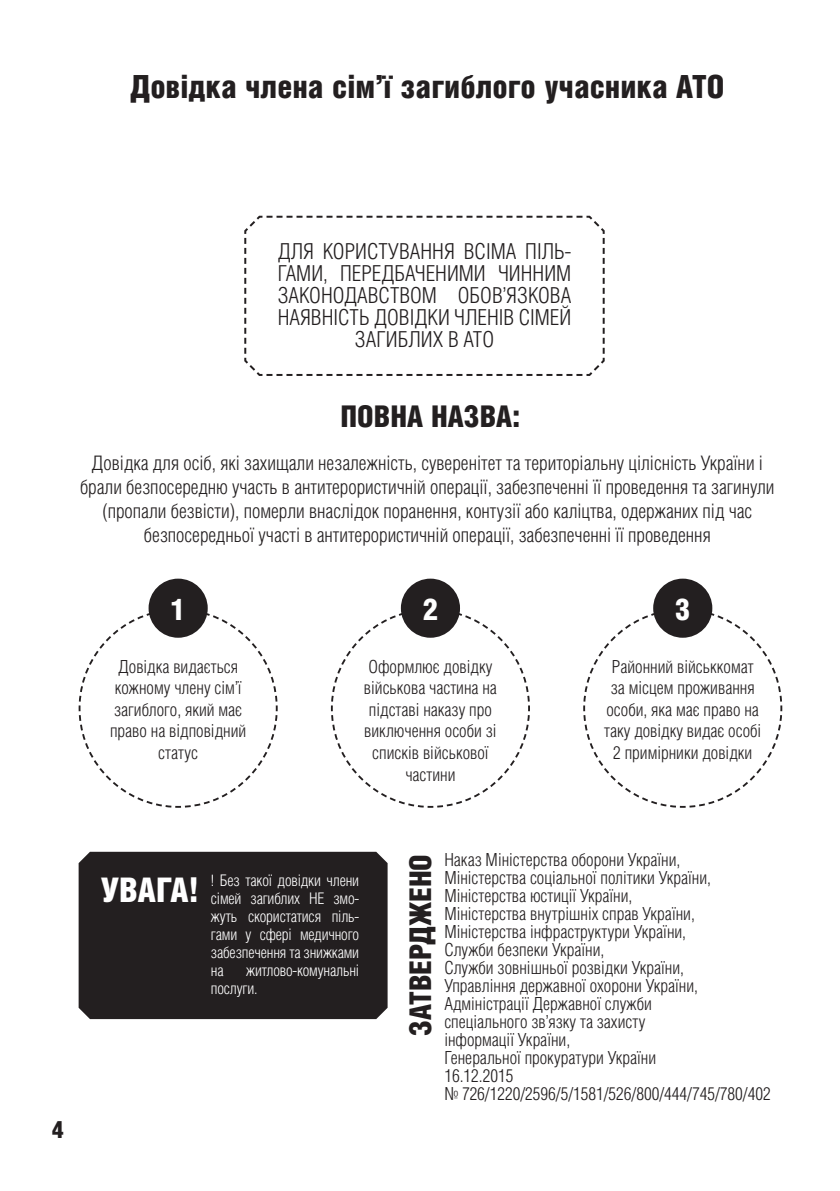
<style>
.page{position:relative;width:840px;height:1191px;background:#fff}
.page>*{position:absolute;margin:0;border:0;box-sizing:border-box;transform-origin:0 0}
.t1{font:900 34px "Helios Cond";color:#fff}
.t2{font:900 32px "Helios Cond";color:#231f20}
.t3{font:900 30px "Helios Cond";color:#231f20}
.t4{font:900 30px "Helios Cond";color:#fff}
.t5{font:900 24px "Helios Cond";color:#231f20}
.t6{font:300 22px/22px "Helios Cond";color:#231f20;text-align:center}
.t7{font:300 20px/24px "Helios Cond";color:#231f20;text-align:center}
.t8{font:300 18px/18px "Helios Cond";color:#231f20;text-align:center}
.t9{font:300 16px/18px "Helios Cond";letter-spacing:-.01em;color:#fff;text-align:justify}
</style>
<div class="page">
<svg style="left:78px;top:613px;width:200px;height:195px"></svg>
<div style="left:148px;top:578px;width:60px;height:60px;background:#231f20;border-radius:50%"></div>
<div style="left:400px;top:578px;width:60px;height:60px;background:#231f20;border-radius:50%"></div>
<div style="left:652px;top:578px;width:60px;height:60px;background:#231f20;border-radius:50%"></div>
<div style="left:79px;top:851px;width:308px;height:168px;background:#231f20"></div>
<svg style="left:244px;top:215px;width:361px;height:161px"></svg>
<svg style="left:330px;top:608px;width:200px;height:200px"></svg>
<svg style="left:583px;top:608px;width:199px;height:200px"></svg>
<h2 class="t2" style="left:130px;top:68px;width:595px">Довідка члена сім’ї загиблого учасника АТО</h2>
<p class="t6" style="left:277px;top:240px;width:295px">ДЛЯ КОРИСТУВАННЯ ВСІМА ПІЛЬ-<br>ГАМИ, ПЕРЕДБАЧЕНИМИ ЧИННИМ<br>ЗАКОНОДАВСТВОМ ОБОВ’ЯЗКОВА<br>НАЯВНІСТЬ ДОВІДКИ ЧЛЕНІВ СІМЕЙ<br>ЗАГИБЛИХ В АТО</p>
<h3 class="t3" style="left:340px;top:399px;width:181px">ПОВНА НАЗВА:</h3>
<p class="t7" style="left:80px;top:450px;width:695px">Довідка для осіб, які захищали незалежність, суверенітет та територіальну цілісність України і брали безпосередню участь в антитерористичній операції, забезпеченні її проведення та загинули (пропали безвісти), померли внаслідок поранення, контузії або каліцтва, одержаних під час безпосередньої участі в антитерористичній операції, забезпеченні її проведення</p>
<h3 class="t4" style="left:170px;top:592px;width:17px">1</h3>
<h3 class="t4" style="left:422px;top:592px;width:17px">2</h3>
<h3 class="t4" style="left:674px;top:592px;width:17px">3</h3>
<p class="t8" style="left:110px;top:655px;width:137px;line-height:21.6px">Довідка видається кожному члену сім’ї загиблого, який має право на відповідний статус</p>
<p class="t8" style="left:364px;top:655px;width:134px;line-height:21.6px">Оформлює довідку військова частина на підставі наказу про виключення особи зі списків військової частини</p>
<p class="t8" style="left:604px;top:655px;width:158px;line-height:21.6px">Районний військкомат за місцем проживання особи, яка має право на таку довідку видає особі<br>2 примірники довідки</p>
<h1 class="t1" style="left:101px;top:870px;width:100px">УВАГА!</h1>
<p class="t9" style="left:211px;top:871px;width:150px">! Без такої довідки члени сімей загиблих НЕ змо&shy;жуть скористатися піль&shy;гами у сфері медичного забезпечення та знижками на</p>
<p class="t9" style="left:211px;top:961px;width:150px;text-indent:35px">житлово-комунальні послуги.</p>
<h3 class="t5" style="left:52px;top:1115px;width:14px">4</h3>
<h3 class="t3" style="left:403px;top:1035px;width:183px;rotate:-90deg">ЗАТВЕРДЖЕНО</h3>
<p class="t8" style="left:444px;top:851px;width:327px;text-align:left">Наказ Міністерства оборони України,<br>Міністерства соціальної політики України, Міністерства юстиції України,<br>Міністерства внутрішніх справ України, Міністерства інфраструктури України,<br>Служби безпеки України,<br>Служби зовнішньої розвідки України,<br>Управління державної охорони України, Адміністрації Державної служби<br>спеціального зв’язку та захисту<br>інформації України,<br>Генеральної прокуратури України<br>16.12.2015<br>№ 726/1220/2596/5/1581/526/800/444/745/780/402</p>
</div>
